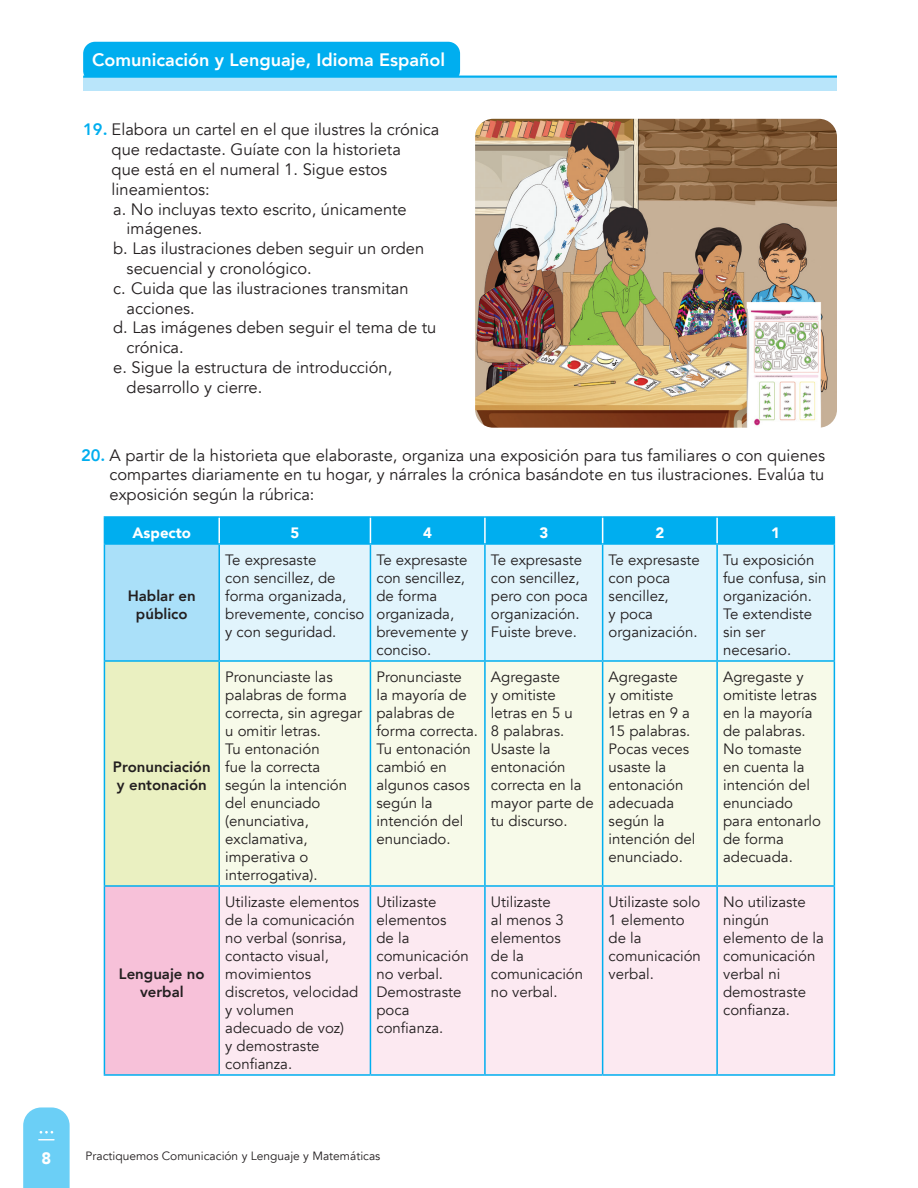
<style>
.page{position:relative;width:918px;height:1188px;background:#fff}
.page>*{position:absolute;margin:0;border:0;box-sizing:border-box;transform-origin:0 0}
.t1{font:800 18px "Avenir";color:#fff}
.Numeracion{font:16.5px/19.8px "Avenir";color:#231f20}
.BOLICHES_generales{font:16.5px/19.8px "Avenir";color:#231f20}
.t2{font:900 16.5px "Avenir";color:#fff}
.Parrafo_texto{font:15px/18px "Avenir";color:#231f20}
.Parrafo_texto-2{font:800 15px/18px "Avenir";color:#231f20;text-align:center}
.t3{font:900 15px "Avenir";color:#fff}
.t4{font:12px "Avenir";color:#231f20}
.s1{font-weight:800;color:#00aeef}
</style>
<div class="page">
<div style="left:84px;top:43px;width:375px;height:38px;background:#00aeef;border-radius:11px"></div>
<div style="left:83px;top:42px;width:377px;height:41px;border:2px solid #00aeef;border-radius:11px"></div>
<div style="left:83px;top:77px;width:754px;height:13px;background:#b9e5fa"></div>
<hr style="left:83px;top:76px;width:754px;height:2px;background:#00aeef">
<svg style="left:23px;top:1107px;width:47px;height:81px"></svg>
<img style="left:475px;top:119px;width:362px;height:309px">
<div style="left:104px;top:544px;width:115px;height:117px;background:#aae0f9"></div>
<div style="left:220px;top:545px;width:614px;height:115px;background:#e1f4fc"></div>
<div style="left:104px;top:661px;width:115px;height:225px;background:#eaf0c1"></div>
<div style="left:220px;top:662px;width:614px;height:223px;background:#f7fae9"></div>
<div style="left:104px;top:886px;width:115px;height:189px;background:#f7c1d9"></div>
<div style="left:220px;top:887px;width:614px;height:187px;background:#fce9f1"></div>
<hr style="left:104px;top:545px;width:1px;height:115px;background:#00aeef">
<hr style="left:104px;top:660px;width:115px;height:2px;background:#00aeef">
<hr style="left:104px;top:662px;width:1px;height:223px;background:#00aeef">
<hr style="left:219px;top:660px;width:151px;height:2px;background:#00aeef">
<hr style="left:370px;top:660px;width:115px;height:2px;background:#00aeef">
<hr style="left:485px;top:660px;width:118px;height:2px;background:#00aeef">
<hr style="left:603px;top:660px;width:114px;height:2px;background:#00aeef">
<hr style="left:717px;top:660px;width:118px;height:2px;background:#00aeef">
<hr style="left:104px;top:885px;width:115px;height:2px;background:#00aeef">
<hr style="left:104px;top:887px;width:1px;height:187px;background:#00aeef">
<hr style="left:219px;top:885px;width:151px;height:2px;background:#00aeef">
<hr style="left:370px;top:885px;width:115px;height:2px;background:#00aeef">
<hr style="left:485px;top:885px;width:118px;height:2px;background:#00aeef">
<hr style="left:603px;top:885px;width:114px;height:2px;background:#00aeef">
<hr style="left:717px;top:885px;width:118px;height:2px;background:#00aeef">
<hr style="left:104px;top:1074px;width:115px;height:2px;background:#00aeef">
<hr style="left:219px;top:1074px;width:151px;height:2px;background:#00aeef">
<hr style="left:370px;top:1074px;width:115px;height:2px;background:#00aeef">
<hr style="left:485px;top:1074px;width:118px;height:2px;background:#00aeef">
<hr style="left:603px;top:1074px;width:114px;height:2px;background:#00aeef">
<hr style="left:717px;top:1074px;width:118px;height:2px;background:#00aeef">
<hr style="left:218px;top:545px;width:2px;height:115px;background:#00aeef">
<hr style="left:370px;top:545px;width:1px;height:115px;background:#00aeef">
<hr style="left:484px;top:545px;width:2px;height:115px;background:#00aeef">
<hr style="left:602px;top:545px;width:1px;height:115px;background:#00aeef">
<hr style="left:716px;top:545px;width:2px;height:115px;background:#00aeef">
<hr style="left:834px;top:545px;width:1px;height:115px;background:#00aeef">
<hr style="left:218px;top:662px;width:2px;height:223px;background:#00aeef">
<hr style="left:370px;top:662px;width:1px;height:223px;background:#00aeef">
<hr style="left:484px;top:662px;width:2px;height:223px;background:#00aeef">
<hr style="left:602px;top:662px;width:1px;height:223px;background:#00aeef">
<hr style="left:716px;top:662px;width:2px;height:223px;background:#00aeef">
<hr style="left:834px;top:662px;width:1px;height:223px;background:#00aeef">
<hr style="left:218px;top:887px;width:2px;height:187px;background:#00aeef">
<hr style="left:370px;top:887px;width:1px;height:187px;background:#00aeef">
<hr style="left:484px;top:887px;width:2px;height:187px;background:#00aeef">
<hr style="left:602px;top:887px;width:1px;height:187px;background:#00aeef">
<hr style="left:716px;top:887px;width:2px;height:187px;background:#00aeef">
<hr style="left:834px;top:887px;width:1px;height:187px;background:#00aeef">
<hr style="left:104px;top:516px;width:115px;height:2px;background:#00aeef">
<hr style="left:219px;top:516px;width:151px;height:2px;background:#00aeef">
<hr style="left:370px;top:516px;width:115px;height:2px;background:#00aeef">
<hr style="left:485px;top:516px;width:118px;height:2px;background:#00aeef">
<hr style="left:603px;top:516px;width:114px;height:2px;background:#00aeef">
<hr style="left:717px;top:516px;width:118px;height:2px;background:#00aeef">
<hr style="left:104px;top:543px;width:115px;height:2px;background:#00aeef">
<hr style="left:219px;top:543px;width:151px;height:2px;background:#00aeef">
<hr style="left:370px;top:543px;width:115px;height:2px;background:#00aeef">
<hr style="left:485px;top:543px;width:118px;height:2px;background:#00aeef">
<hr style="left:603px;top:543px;width:114px;height:2px;background:#00aeef">
<hr style="left:717px;top:543px;width:118px;height:2px;background:#00aeef">
<div style="left:104px;top:517px;width:731px;height:27px;background:#00aeef"></div>
<hr style="left:716px;top:518px;width:2px;height:25px;background:#fff">
<p class="t1" style="left:92px;top:45px;width:354px">Comunicación y Lenguaje, Idioma Español</p>
<p class="Numeracion" style="left:112px;top:120px;width:329px;text-indent:-29px"><span class="s1">19.</span> Elabora un cartel en el que ilustres la crónica que redactaste. Guíate con la historieta<br>que está en el numeral 1. Sigue estos lineamientos:</p>
<p class="BOLICHES_generales" style="left:127px;top:199px;width:282px;text-indent:-14px">a. No incluyas texto escrito, únicamente imágenes.</p>
<p class="BOLICHES_generales" style="left:127px;top:239px;width:299px;text-indent:-14px">b. Las ilustraciones deben seguir un orden secuencial y cronológico.</p>
<p class="BOLICHES_generales" style="left:127px;top:278px;width:283px;text-indent:-14px">c. Cuida que las ilustraciones transmitan acciones.</p>
<p class="BOLICHES_generales" style="left:127px;top:318px;width:311px;text-indent:-14px">d. Las imágenes deben seguir el tema de tu crónica.</p>
<p class="BOLICHES_generales" style="left:127px;top:358px;width:267px;text-indent:-14px">e. Sigue la estructura de introducción, desarrollo y cierre.</p>
<p class="Numeracion" style="left:110px;top:445px;width:717px;text-align:justify;text-indent:-28px"><span class="s1">20.</span> A partir de la historieta que elaboraste, organiza una exposición para tus familiares o con quienes compartes diariamente en tu hogar, y nárrales la crónica basándote en tus ilustraciones. Evalúa tu exposición según la rúbrica:</p>
<p class="t3" style="left:133px;top:520px;width:60px">Aspecto</p>
<p class="t3" style="left:290px;top:520px;width:10px">5</p>
<p class="t3" style="left:423px;top:520px;width:10px">4</p>
<p class="t3" style="left:539px;top:520px;width:10px">3</p>
<p class="t3" style="left:655px;top:520px;width:10px">2</p>
<p class="t3" style="left:771px;top:520px;width:10px">1</p>
<p class="Parrafo_texto-2" style="left:128px;top:587px;width:70px">Hablar en público</p>
<p class="Parrafo_texto-2" style="left:113px;top:758px;width:99px;text-align:left">Pronunciación y entonación</p>
<p class="Parrafo_texto-2" style="left:119px;top:965px;width:87px">Lenguaje no verbal</p>
<p class="Parrafo_texto" style="left:225px;top:551px;width:141px">Te expresaste<br>con sencillez, de forma organizada, brevemente, conciso y con seguridad.</p>
<p class="Parrafo_texto" style="left:376px;top:551px;width:93px">Te expresaste con sencillez, de forma organizada, brevemente y conciso.</p>
<p class="Parrafo_texto" style="left:491px;top:551px;width:98px">Te expresaste con sencillez, pero con poca organización.<br>Fuiste breve.</p>
<p class="Parrafo_texto" style="left:609px;top:551px;width:93px">Te expresaste con poca sencillez,<br>y poca organización.</p>
<p class="Parrafo_texto" style="left:723px;top:551px;width:105px">Tu exposición fue confusa, sin organización.<br>Te extendiste sin ser necesario.</p>
<p class="Parrafo_texto" style="left:225px;top:668px;width:138px">Pronunciaste las palabras de forma correcta, sin agregar u omitir letras.<br>Tu entonación<br>fue la correcta según la intención del enunciado (enunciativa, exclamativa, imperativa o interrogativa).</p>
<p class="Parrafo_texto" style="left:376px;top:668px;width:103px">Pronunciaste<br>la mayoría de palabras de forma correcta.<br>Tu entonación cambió en algunos casos según la intención del enunciado.</p>
<p class="Parrafo_texto" style="left:491px;top:668px;width:104px">Agregaste<br>y omitiste letras en 5 u<br>8 palabras.<br>Usaste la entonación correcta en la mayor parte de tu discurso.</p>
<p class="Parrafo_texto" style="left:609px;top:668px;width:88px">Agregaste<br>y omitiste letras en 9 a<br>15 palabras.<br>Pocas veces usaste la entonación adecuada según la intención del enunciado.</p>
<p class="Parrafo_texto" style="left:723px;top:668px;width:100px">Agregaste y omitiste letras en la mayoría de palabras.<br>No tomaste en cuenta la intención del enunciado para entonarlo de forma adecuada.</p>
<p class="Parrafo_texto" style="left:225px;top:893px;width:136px">Utilizaste elementos de la comunicación no verbal (sonrisa, contacto visual, movimientos discretos, velocidad y volumen adecuado de voz)<br>y demostraste confianza.</p>
<p class="Parrafo_texto" style="left:376px;top:893px;width:94px">Utilizaste elementos<br>de la comunicación no verbal.<br>Demostraste poca confianza.</p>
<p class="Parrafo_texto" style="left:491px;top:893px;width:94px">Utilizaste<br>al menos 3 elementos<br>de la comunicación no verbal.</p>
<p class="Parrafo_texto" style="left:609px;top:893px;width:94px">Utilizaste solo<br>1 elemento de la comunicación verbal.</p>
<p class="Parrafo_texto" style="left:723px;top:893px;width:102px">No utilizaste ningún elemento de la comunicación verbal ni demostraste confianza.</p>
<p class="t2" style="left:42px;top:1144px;width:11px">8</p>
<p class="t4" style="left:86px;top:1149px;width:296px">Practiquemos Comunicación y Lenguaje y Matemáticas</p>
</div>
